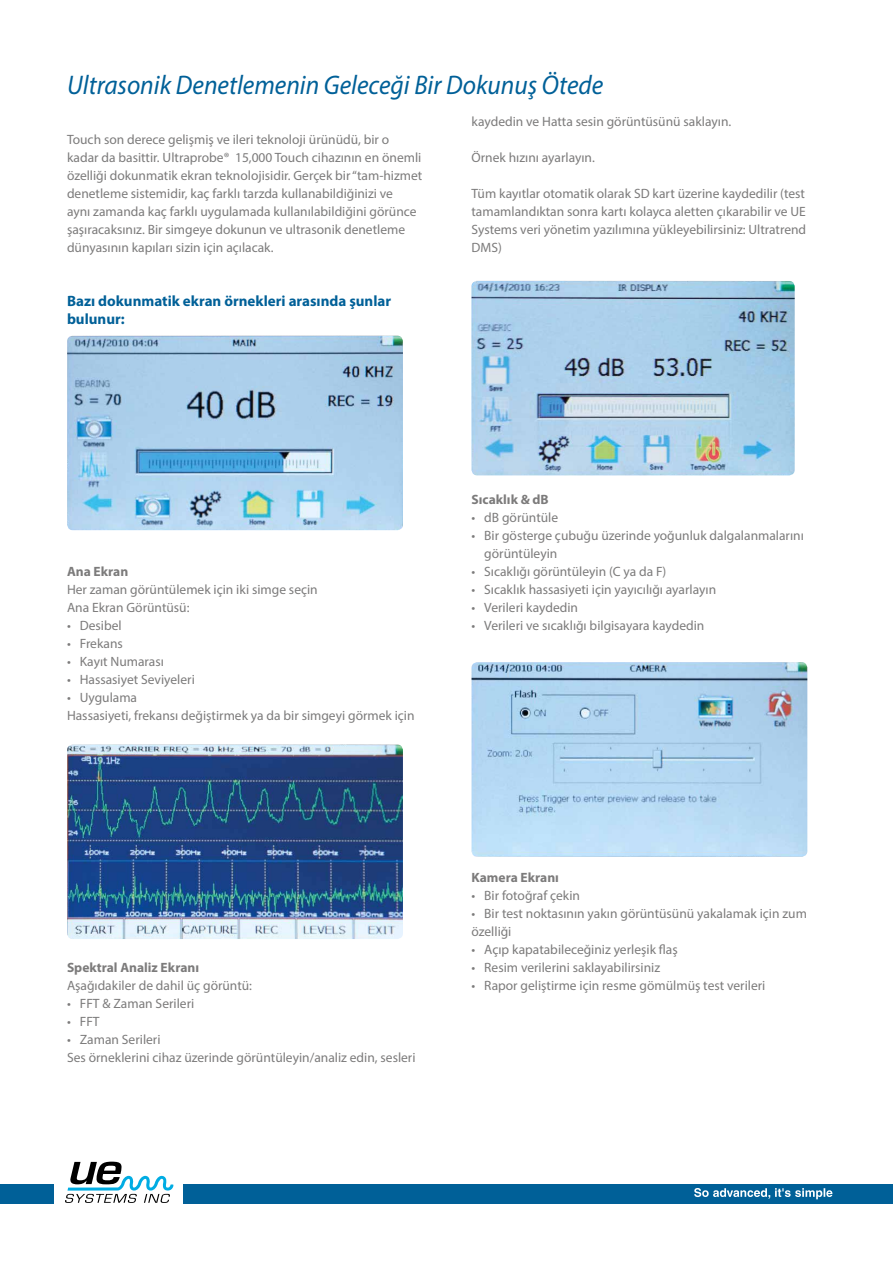
<style>
.page{position:relative;width:893px;height:1263px;background:#fff}
.page>*{position:absolute;margin:0;border:0;box-sizing:border-box;transform-origin:0 0}
.t1{font:italic 27px "Myriad Pro";color:#006098;scale:.94 1}
.t2{font:700 15px/18px "Myriad Pro";color:#006098}
.t3{font:13.5px/18px "Myriad Pro";color:#7c7b7b}
.t4{font:700 13.5px "Myriad Pro";color:#7c7b7b}
</style>
<div class="page">
<div style="left:0;top:1184px;width:893px;height:19px;background:#006098"></div>
<div style="left:54px;top:1181px;width:129px;height:27px;background:#fff"></div>
<svg style="left:65px;top:1161px;width:109px;height:42px"></svg>
<svg style="left:694px;top:1188px;width:138px;height:11px"></svg>
<img style="left:67px;top:336px;width:336px;height:194px">
<img style="left:471px;top:281px;width:324px;height:194px">
<img style="left:471px;top:662px;width:336px;height:195px">
<img style="left:67px;top:744px;width:336px;height:195px">
<h1 class="t1" style="left:67px;top:69px;width:572px">Ultrasonik Denetlemenin Geleceği Bir Dokunuş Ötede</h1>
<p class="t3" style="left:471px;top:112px;width:261px">kaydedin ve Hatta sesin görüntüsünü saklayın.</p>
<p class="t3" style="left:471px;top:148px;width:125px">Örnek hızını ayarlayın.</p>
<p class="t3" style="left:471px;top:184px;width:336px;text-align:justify">Tüm kayıtlar otomatik olarak SD kart üzerine kaydedilir (test tamamlandıktan sonra kartı kolayca aletten çıkarabilir ve UE Systems veri yönetim yazılımına yükleyebilirsiniz: Ultratrend DMS)</p>
<p class="t3" style="left:67px;top:130px;width:357px">Touch son derece gelişmiş ve ileri teknoloji ürünüdü, bir o kadar da basittir. Ultraprobe® 15,000 Touch cihazının en önemli özelliği dokunmatik ekran teknolojisidir. Gerçek bir“tam-hizmet denetleme sistemidir, kaç farklı tarzda kullanabildiğinizi ve<br>aynı zamanda kaç farklı uygulamada kullanılabildiğini görünce şaşıracaksınız. Bir simgeye dokunun ve ultrasonik denetleme dünyasının kapıları sizin için açılacak.</p>
<p class="t2" style="left:67px;top:291px;width:326px">Bazı dokunmatik ekran örnekleri arasında şunlar bulunur:</p>
<p class="t4" style="left:67px;top:563px;width:63px">Ana Ekran</p>
<p class="t3" style="left:67px;top:580px;width:252px">Her zaman görüntülemek için iki simge seçin<br>Ana Ekran Görüntüsü:</p>
<p class="t3" style="left:67px;top:616px;width:56px">• Desibel</p>
<p class="t3" style="left:67px;top:634px;width:57px">• Frekans</p>
<p class="t3" style="left:67px;top:652px;width:98px">• Kayıt Numarası</p>
<p class="t3" style="left:67px;top:670px;width:129px">• Hassasiyet Seviyeleri</p>
<p class="t3" style="left:67px;top:688px;width:349px">• Uygulama<br>Hassasiyeti, frekansı değiştirmek ya da bir simgeyi görmek için</p>
<p class="t4" style="left:471px;top:491px;width:79px">Sıcaklık &amp; dB</p>
<p class="t3" style="left:471px;top:508px;width:88px">• dB görüntüle</p>
<p class="t3" style="left:484px;top:526px;width:321px;text-indent:-13px">• Bir gösterge çubuğu üzerinde yoğunluk dalgalanmalarını görüntüleyin</p>
<p class="t3" style="left:471px;top:562px;width:196px">• Sıcaklığı görüntüleyin (C ya da F)</p>
<p class="t3" style="left:471px;top:580px;width:246px">• Sıcaklık hassasiyeti için yayıcılığı ayarlayın</p>
<p class="t3" style="left:471px;top:598px;width:108px">• Verileri kaydedin</p>
<p class="t3" style="left:471px;top:616px;width:234px">• Verileri ve sıcaklığı bilgisayara kaydedin</p>
<p class="t4" style="left:67px;top:959px;width:134px">Spektral Analiz Ekranı</p>
<p class="t3" style="left:67px;top:976px;width:187px">Aşağıdakiler de dahil üç görüntü:</p>
<p class="t3" style="left:67px;top:994px;width:129px">• FFT &amp; Zaman Serileri</p>
<p class="t3" style="left:67px;top:1012px;width:34px">• FFT</p>
<p class="t3" style="left:67px;top:1030px;width:350px">• Zaman Serileri<br>Ses örneklerini cihaz üzerinde görüntüleyin/analiz edin, sesleri</p>
<p class="t4" style="left:471px;top:869px;width:89px">Kamera Ekranı</p>
<p class="t3" style="left:471px;top:886px;width:110px">• Bir fotoğraf çekin</p>
<p class="t3" style="left:471px;top:904px;width:337px">• Bir test noktasının yakın görüntüsünü yakalamak için zum özelliği</p>
<p class="t3" style="left:471px;top:940px;width:208px">• Açıp kapatabileceğiniz yerleşik flaş</p>
<p class="t3" style="left:471px;top:958px;width:190px">• Resim verilerini saklayabilirsiniz</p>
<p class="t3" style="left:471px;top:976px;width:295px">• Rapor geliştirme için resme gömülmüş test verileri</p>
</div>
